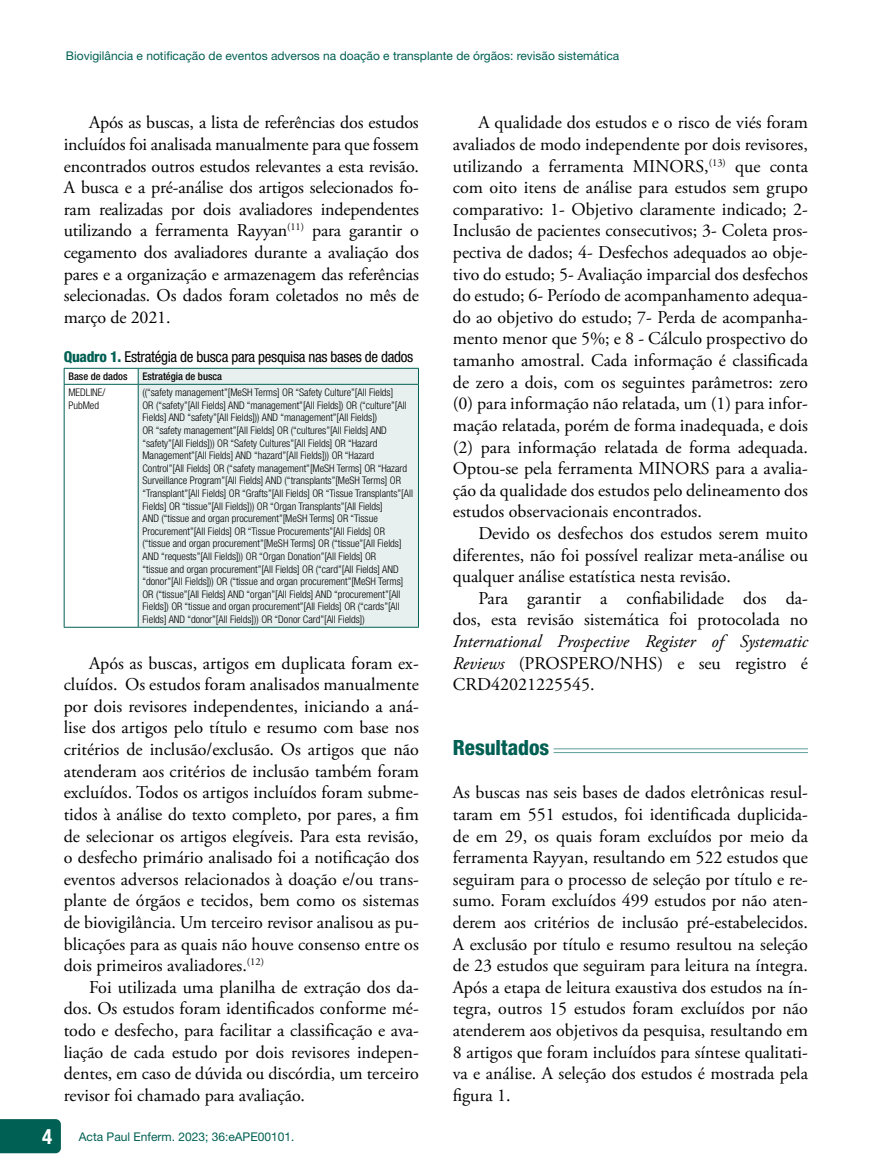
<style>
.page{position:relative;width:893px;height:1170px;background:#fff}
.page>*{position:absolute;margin:0;border:0;box-sizing:border-box;transform-origin:0 0}
.t1{font:800 condensed 21px "Helvetica Neue LT Std";color:#006053}
.t2{font:700 condensed 21px "Helvetica Neue LT Std";color:#fff}
.t3{font:18px/21.6px "Adobe Garamond Pro";color:#000;text-align:justify}
.t4{font:italic 18px/21.6px "Adobe Garamond Pro";color:#000;text-align:justify}
.t5{font:condensed 15px "Helvetica Neue LT Std";letter-spacing:-.02em;color:#000}
.t6{font:12px "Helvetica Neue LT Std";color:#006053}
.t7{font:300 condensed 10.5px/12.6px "Helvetica Neue LT Std";color:#000}
.t8{font:500 condensed 10.5px "Helvetica Neue LT Std";color:#000}
.s1{font-style:normal}
.s2{font-weight:800;color:#006053}
</style>
<div class="page">
<div style="left:0;top:1119px;width:61px;height:34px;background:#006053"></div>
<hr style="left:453px;top:748px;width:355px;height:1px;background:#5e9f99">
<hr style="left:453px;top:752px;width:355px;height:1px;background:#5e9f99">
<div style="left:453px;top:742px;width:101px;height:19px;background:#fff"></div>
<div style="left:139px;top:369px;width:279px;height:258px;background:#e7f0ee"></div>
<hr style="left:64px;top:368px;width:74px;height:1px;background:#006053">
<svg style="left:64px;top:368px;width:1px;height:16px"></svg>
<hr style="left:138px;top:368px;width:281px;height:1px;background:#006053">
<svg style="left:138px;top:368px;width:1px;height:16px"></svg>
<svg style="left:418px;top:368px;width:1px;height:16px"></svg>
<hr style="left:64px;top:384px;width:74px;height:1px;background:#006053">
<hr style="left:64px;top:384px;width:1px;height:243px;background:#006053">
<hr style="left:138px;top:384px;width:281px;height:1px;background:#006053">
<hr style="left:138px;top:384px;width:1px;height:243px;background:#006053">
<hr style="left:418px;top:384px;width:1px;height:243px;background:#006053">
<hr style="left:64px;top:627px;width:74px;height:1px;background:#006053">
<hr style="left:138px;top:627px;width:281px;height:1px;background:#006053">
<p class="t6" style="left:66px;top:48px;width:555px">Biovigilância e notificação de eventos adversos na doação e transplante de órgãos: revisão sistemática</p>
<p class="t3" style="left:64px;top:112px;width:357px;text-indent:26px">Após as buscas, a lista de referências dos estudos incluídos foi analisada manualmente para que fossem encontrados outros estudos relevantes a esta revisão.<br>A busca e a pré-análise dos artigos selecionados fo&shy;ram realizadas por dois avaliadores independentes utilizando a ferramenta Rayyan<sup>(11)</sup> para garantir o cegamento dos avaliadores durante a avaliação dos pares e a organização e armazenagem das referências selecionadas. Os dados foram coletados no mês de março de 2021.</p>
<p class="t3" style="left:453px;top:112px;width:357px;text-indent:26px">A qualidade dos estudos e o risco de viés foram avaliados de modo independente por dois revisores, utilizando a ferramenta MINORS,<sup>(13)</sup> que conta com oito itens de análise para estudos sem grupo comparativo: 1- Objetivo claramente indicado; 2- Inclusão de pacientes consecutivos; 3- Coleta pros&shy;pectiva de dados; 4- Desfechos adequados ao obje&shy;tivo do estudo; 5- Avaliação imparcial dos desfechos do estudo; 6- Período de acompanhamento adequa&shy;do ao objetivo do estudo; 7- Perda de acompanha&shy;mento menor que 5%; e 8 - Cálculo prospectivo do tamanho amostral. Cada informação é classificada de zero a dois, com os seguintes parâmetros: zero (0) para informação não relatada, um (1) para infor&shy;mação relatada, porém de forma inadequada, e dois (2) para informação relatada de forma adequada.<br>Optou-se pela ferramenta MINORS para a avalia&shy;ção da qualidade dos estudos pelo delineamento dos estudos observacionais encontrados.</p>
<p class="t3" style="left:453px;top:523px;width:357px;text-indent:26px">Devido os desfechos dos estudos serem muito diferentes, não foi possível realizar meta-análise ou qualquer análise estatística nesta revisão.</p>
<p class="t3" style="left:453px;top:588px;width:357px;text-align:right">Para garantir a confiabilidade dos da&shy;dos, esta revisão sistemática foi protocolada no</p>
<p class="t4" style="left:453px;top:631px;width:357px">International Prospective Register of Systematic Reviews <span class="s1">(PROSPERO/NHS) e seu registro é CRD42021225545.</span></p>
<p class="t5" style="left:64px;top:348px;width:351px"><span class="s2">Quadro 1.</span> Estratégia de busca para pesquisa nas bases de dados</p>
<p class="t8" style="left:68px;top:370px;width:61px">Base de dados</p>
<p class="t8" style="left:142px;top:370px;width:81px">Estratégia de busca</p>
<p class="t7" style="left:68px;top:386px;width:39px">MEDLINE/<br>PubMed</p>
<p class="t7" style="left:142px;top:386px;width:272px">((“safety management”[MeSH Terms] OR “Safety Culture”[All Fields]<br>OR (“safety”[All Fields] AND “management”[All Fields]) OR (“culture”[All Fields] AND “safety”[All Fields])) AND “management”[All Fields])<br>OR “safety management”[All Fields] OR (“cultures”[All Fields] AND “safety”[All Fields])) OR “Safety Cultures”[All Fields] OR “Hazard Management”[All Fields] AND “hazard”[All Fields])) OR “Hazard Control”[All Fields] OR (“safety management”[MeSH Terms] OR “Hazard Surveillance Program”[All Fields] AND (“transplants”[MeSH Terms] OR “Transplant”[All Fields] OR “Grafts”[All Fields] OR “Tissue Transplants”[All Fields] OR “tissue”[All Fields])) OR “Organ Transplants”[All Fields]<br>AND (“tissue and organ procurement”[MeSH Terms] OR “Tissue Procurement”[All Fields] OR “Tissue Procurements”[All Fields] OR (“tissue and organ procurement”[MeSH Terms] OR (“tissue”[All Fields] AND “requests”[All Fields])) OR “Organ Donation”[All Fields] OR<br>“tissue and organ procurement”[All Fields] OR (“card”[All Fields] AND “donor”[All Fields])) OR (“tissue and organ procurement”[MeSH Terms] OR (“tissue”[All Fields] AND “organ”[All Fields] AND “procurement”[All Fields]) OR “tissue and organ procurement”[All Fields] OR (“cards”[All Fields] AND “donor”[All Fields])) OR “Donor Card”[All Fields])</p>
<p class="t3" style="left:64px;top:652px;width:357px;text-indent:26px">Após as buscas, artigos em duplicata foram ex&shy;cluídos. Os estudos foram analisados manualmente por dois revisores independentes, iniciando a aná&shy;lise dos artigos pelo título e resumo com base nos critérios de inclusão/exclusão. Os artigos que não atenderam aos critérios de inclusão também foram excluídos. Todos os artigos incluídos foram subme&shy;tidos à análise do texto completo, por pares, a fim de selecionar os artigos elegíveis. Para esta revisão, o desfecho primário analisado foi a notificação dos eventos adversos relacionados à doação e/ou trans&shy;plante de órgãos e tecidos, bem como os sistemas de biovigilância. Um terceiro revisor analisou as pu&shy;blicações para as quais não houve consenso entre os dois primeiros avaliadores.<sup>(12)</sup></p>
<p class="t3" style="left:64px;top:976px;width:357px;text-indent:26px">Foi utilizada uma planilha de extração dos da&shy;dos. Os estudos foram identificados conforme mé&shy;todo e desfecho, para facilitar a classificação e ava&shy;liação de cada estudo por dois revisores indepen&shy;dentes, em caso de dúvida ou discórdia, um terceiro revisor foi chamado para avaliação.</p>
<p class="t1" style="left:453px;top:734px;width:98px">Resultados</p>
<p class="t3" style="left:453px;top:782px;width:357px">As buscas nas seis bases de dados eletrônicas resul&shy;taram em 551 estudos, foi identificada duplicida&shy;de em 29, os quais foram excluídos por meio da ferramenta Rayyan, resultando em 522 estudos que seguiram para o processo de seleção por título e re&shy;sumo. Foram excluídos 499 estudos por não aten&shy;derem aos critérios de inclusão pré-estabelecidos.<br>A exclusão por título e resumo resultou na seleção de 23 estudos que seguiram para leitura na íntegra.<br>Após a etapa de leitura exaustiva dos estudos na ín&shy;tegra, outros 15 estudos foram excluídos por não atenderem aos objetivos da pesquisa, resultando em 8 artigos que foram incluídos para síntese qualitati&shy;va e análise. A seleção dos estudos é mostrada pela figura 1.</p>
<p class="t2" style="left:42px;top:1123px;width:12px">4</p>
<p class="t6" style="left:79px;top:1129px;width:217px">Acta Paul Enferm. 2023; 36:eAPE00101.</p>
</div>
